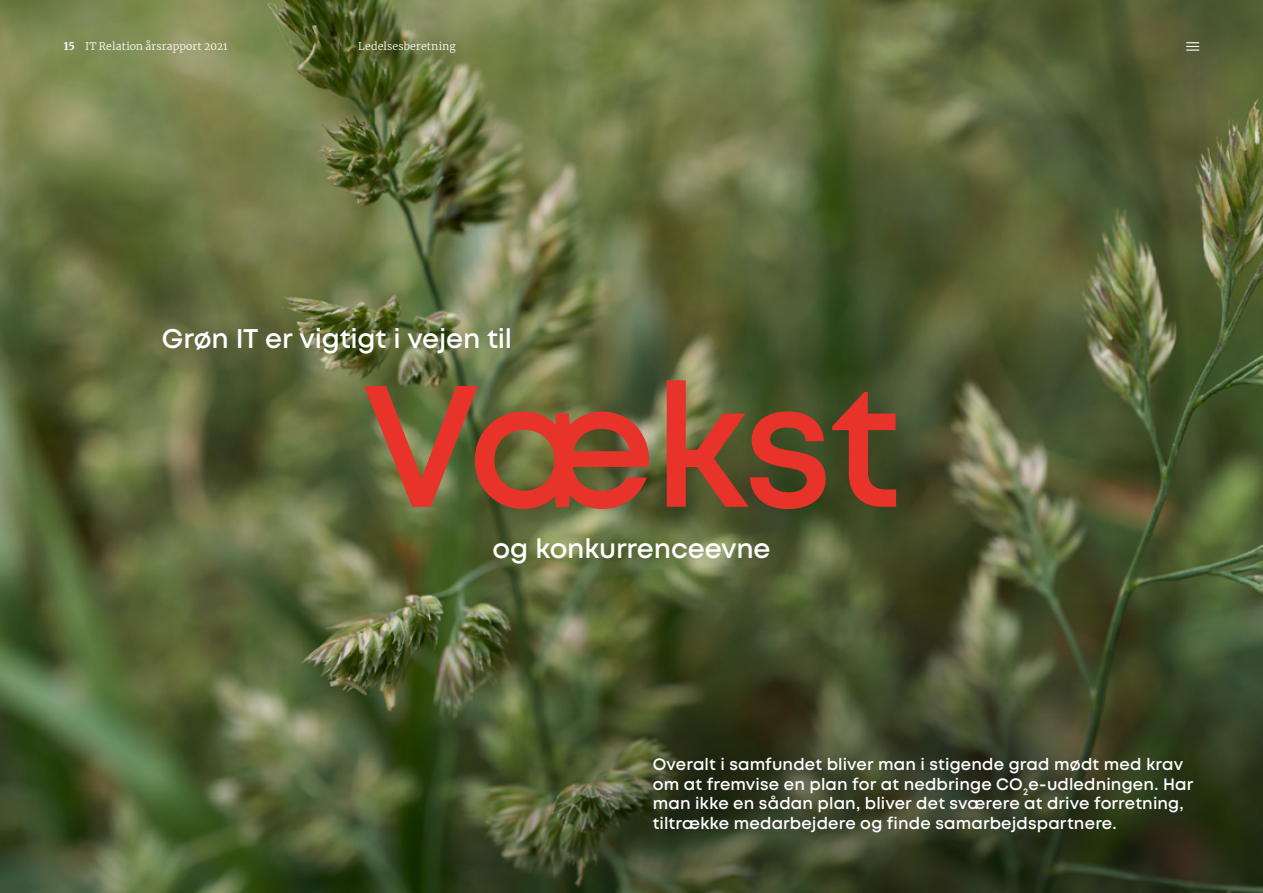
<style>
.page{position:relative;width:1263px;height:893px;background:#fff}
.page>*{position:absolute;margin:0;border:0;box-sizing:border-box;transform-origin:0 0}
.t1{font:600 172.5px "Mont";letter-spacing:-.03em;color:#e7332a}
.t2{font:600 27px "Mont";letter-spacing:-.01em;color:#fff}
.t3{font:600 16.5px/19.8px "Mont";letter-spacing:.01em;color:#fff}
.t4{font:300 10.5px "Merriweather";letter-spacing:.015em;color:#fff}
.s1{font-weight:700}
</style>
<div class="page">
<img style="left:0;top:0;width:1263px;height:893px">
<svg style="left:391px;top:601px;width:872px;height:292px;background:#3d4727"></svg>
<svg style="left:1186px;top:42px;width:13px;height:9px"></svg>
<p class="t4" style="left:64px;top:39px;width:165px"><span class="s1">15</span> IT Relation årsrapport 2021</p>
<p class="t4" style="left:358px;top:39px;width:99px">Ledelsesberetning</p>
<h2 class="t2" style="left:162px;top:321px;width:352px">Grøn IT er vigtigt i vejen til</h2>
<h1 class="t1" style="left:362px;top:335px;width:541px">Vækst</h1>
<h2 class="t2" style="left:492px;top:531px;width:280px">og konkurrenceevne</h2>
<p class="t3" style="left:653px;top:754px;width:542px">Overalt i samfundet bliver man i stigende grad mødt med krav om at fremvise en plan for at nedbringe CO<sub>2</sub>e-udledningen. Har man ikke en sådan plan, bliver det sværere at drive forretning, tiltrække medarbejdere og finde samarbejdspartnere.</p>
</div>
